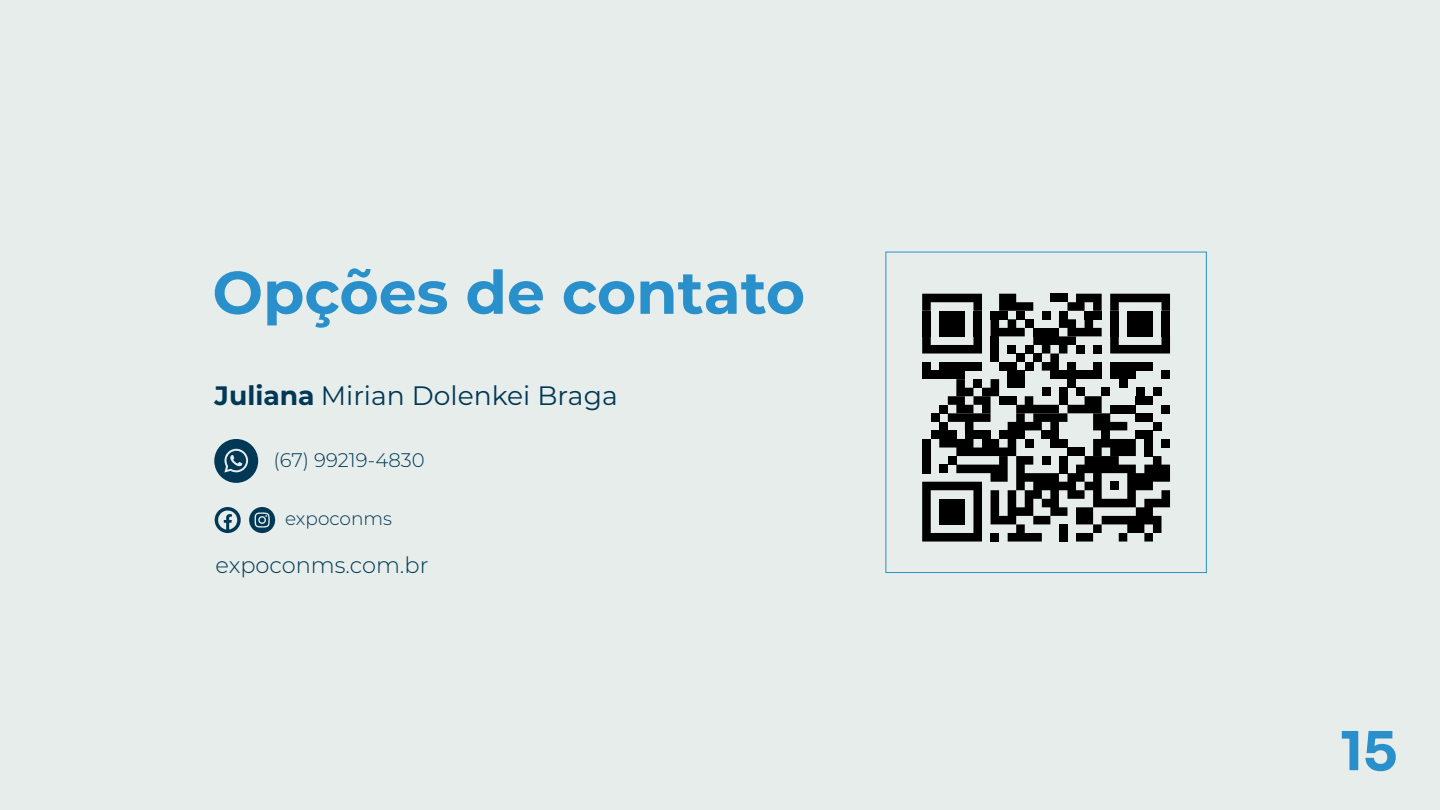
<style>
.page{position:relative;width:1440px;height:810px;background:#e6edea}
.page>*{position:absolute;margin:0;border:0;box-sizing:border-box;transform-origin:0 0}
.t1{font:700 60px "Montserrat";color:#2a90cb}
.t2{font:700 53.7px "Sora";color:#2a90cb}
.t3{font:26.62px "Montserrat";color:#013855}
.t4{font:300 22.5px "Montserrat";color:#013855}
.t5{font:300 19.65px "Montserrat";color:#013855}
.t6{font:300 18.45px "Montserrat";color:#013855}
.s1{font-weight:700}
</style>
<div class="page">
<div style="left:214px;top:439px;width:44px;height:44px;background:#013855;border-radius:50%"></div>
<svg style="left:215px;top:507px;width:26px;height:26px"></svg>
<div style="left:249px;top:507px;width:26px;height:26px;background:#013855;border-radius:50%"></div>
<svg style="left:224px;top:449px;width:24px;height:24px"></svg>
<svg style="left:218px;top:510px;width:19px;height:20px"></svg>
<svg style="left:254px;top:512px;width:16px;height:16px"></svg>
<div style="left:885px;top:252px;width:322px;height:321px;border:1px solid #2a90cc"></div>
<div style="left:1008px;top:371px;width:17px;height:8px;background:#000001"></div>
<div style="left:1025px;top:345px;width:8px;height:9px;background:#000001"></div>
<div style="left:1008px;top:379px;width:17px;height:9px;background:#000001"></div>
<div style="left:1042px;top:388px;width:8px;height:8px;background:#000001"></div>
<div style="left:1042px;top:430px;width:17px;height:9px;background:#000001"></div>
<div style="left:999px;top:396px;width:17px;height:9px;background:#000001"></div>
<div style="left:1136px;top:396px;width:17px;height:9px;background:#000001"></div>
<svg style="left:1008px;top:396px;width:119px;height:34px"></svg>
<div style="left:1119px;top:379px;width:8px;height:9px;background:#000001"></div>
<div style="left:1110px;top:405px;width:26px;height:8px;background:#000001"></div>
<div style="left:1076px;top:388px;width:9px;height:8px;background:#000001"></div>
<div style="left:1102px;top:430px;width:8px;height:9px;background:#000001"></div>
<div style="left:1050px;top:371px;width:52px;height:8px;background:#000001"></div>
<div style="left:1059px;top:388px;width:8px;height:8px;background:#000001"></div>
<div style="left:1067px;top:379px;width:9px;height:9px;background:#000001"></div>
<div style="left:1110px;top:319px;width:9px;height:17px;background:#000001"></div>
<svg style="left:1110px;top:336px;width:60px;height:18px"></svg>
<div style="left:1136px;top:430px;width:17px;height:9px;background:#000001"></div>
<div style="left:999px;top:430px;width:26px;height:9px;background:#000001"></div>
<div style="left:1127px;top:311px;width:26px;height:8px;background:#000001"></div>
<div style="left:1161px;top:311px;width:9px;height:8px;background:#000001"></div>
<div style="left:1161px;top:319px;width:9px;height:17px;background:#000001"></div>
<svg style="left:1110px;top:294px;width:60px;height:17px"></svg>
<div style="left:1127px;top:319px;width:26px;height:17px;background:#000001"></div>
<div style="left:1110px;top:311px;width:9px;height:8px;background:#000001"></div>
<div style="left:965px;top:430px;width:26px;height:9px;background:#000001"></div>
<div style="left:1136px;top:388px;width:8px;height:8px;background:#000001"></div>
<div style="left:939px;top:422px;width:9px;height:8px;background:#000001"></div>
<div style="left:931px;top:430px;width:25px;height:9px;background:#000001"></div>
<div style="left:931px;top:413px;width:8px;height:9px;background:#000001"></div>
<div style="left:939px;top:405px;width:9px;height:8px;background:#000001"></div>
<div style="left:1008px;top:345px;width:8px;height:9px;background:#000001"></div>
<svg style="left:922px;top:294px;width:60px;height:17px"></svg>
<div style="left:999px;top:362px;width:17px;height:9px;background:#000001"></div>
<div style="left:922px;top:311px;width:9px;height:8px;background:#000001"></div>
<div style="left:939px;top:311px;width:26px;height:8px;background:#000001"></div>
<div style="left:922px;top:319px;width:9px;height:17px;background:#000001"></div>
<div style="left:922px;top:362px;width:9px;height:9px;background:#000001"></div>
<svg style="left:922px;top:336px;width:60px;height:18px"></svg>
<svg style="left:948px;top:379px;width:51px;height:51px"></svg>
<div style="left:973px;top:319px;width:9px;height:17px;background:#000001"></div>
<div style="left:973px;top:311px;width:9px;height:8px;background:#000001"></div>
<div style="left:939px;top:362px;width:43px;height:9px;background:#000001"></div>
<div style="left:939px;top:319px;width:26px;height:17px;background:#000001"></div>
<div style="left:922px;top:371px;width:43px;height:8px;background:#000001"></div>
<svg style="left:922px;top:439px;width:248px;height:103px"></svg>
<div style="left:939px;top:499px;width:26px;height:25px;background:#000001"></div>
<div style="left:1153px;top:388px;width:8px;height:8px;background:#000001"></div>
<div style="left:991px;top:533px;width:8px;height:9px;background:#000001"></div>
<div style="left:1085px;top:311px;width:17px;height:8px;background:#000001"></div>
<div style="left:1025px;top:362px;width:8px;height:9px;background:#000001"></div>
<div style="left:1110px;top:371px;width:26px;height:8px;background:#000001"></div>
<div style="left:1102px;top:388px;width:8px;height:8px;background:#000001"></div>
<div style="left:1059px;top:311px;width:8px;height:8px;background:#000001"></div>
<svg style="left:1067px;top:294px;width:35px;height:17px"></svg>
<div style="left:1161px;top:405px;width:9px;height:8px;background:#000001"></div>
<div style="left:1161px;top:439px;width:9px;height:9px;background:#000001"></div>
<div style="left:1153px;top:422px;width:8px;height:8px;background:#000001"></div>
<div style="left:1136px;top:413px;width:17px;height:9px;background:#000001"></div>
<div style="left:1110px;top:362px;width:43px;height:9px;background:#000001"></div>
<div style="left:1161px;top:371px;width:9px;height:8px;background:#000001"></div>
<div style="left:1042px;top:311px;width:8px;height:8px;background:#000001"></div>
<div style="left:1050px;top:294px;width:17px;height:8px;background:#000001"></div>
<svg style="left:991px;top:319px;width:34px;height:17px"></svg>
<div style="left:991px;top:354px;width:8px;height:8px;background:#000001"></div>
<div style="left:991px;top:336px;width:8px;height:18px;background:#000001"></div>
<div style="left:1016px;top:354px;width:9px;height:8px;background:#000001"></div>
<svg style="left:999px;top:294px;width:34px;height:17px"></svg>
<div style="left:1016px;top:311px;width:9px;height:8px;background:#000001"></div>
<div style="left:991px;top:311px;width:17px;height:8px;background:#000001"></div>
<div style="left:1025px;top:319px;width:8px;height:9px;background:#000001"></div>
<svg style="left:1033px;top:319px;width:69px;height:52px"></svg>
<h1 class="t1" style="left:212px;top:249px;width:594px">Opções de contato</h1>
<p class="t3" style="left:215px;top:377px;width:405px"><span class="s1">Juliana</span> Mirian Dolenkei Braga</p>
<p class="t5" style="left:274px;top:446px;width:153px">(67) 99219-4830</p>
<p class="t6" style="left:285px;top:506px;width:108px">expoconms</p>
<p class="t4" style="left:216px;top:550px;width:214px">expoconms.com.br</p>
<h2 class="t2" style="left:1340px;top:707px;width:59px">15</h2>
</div>
